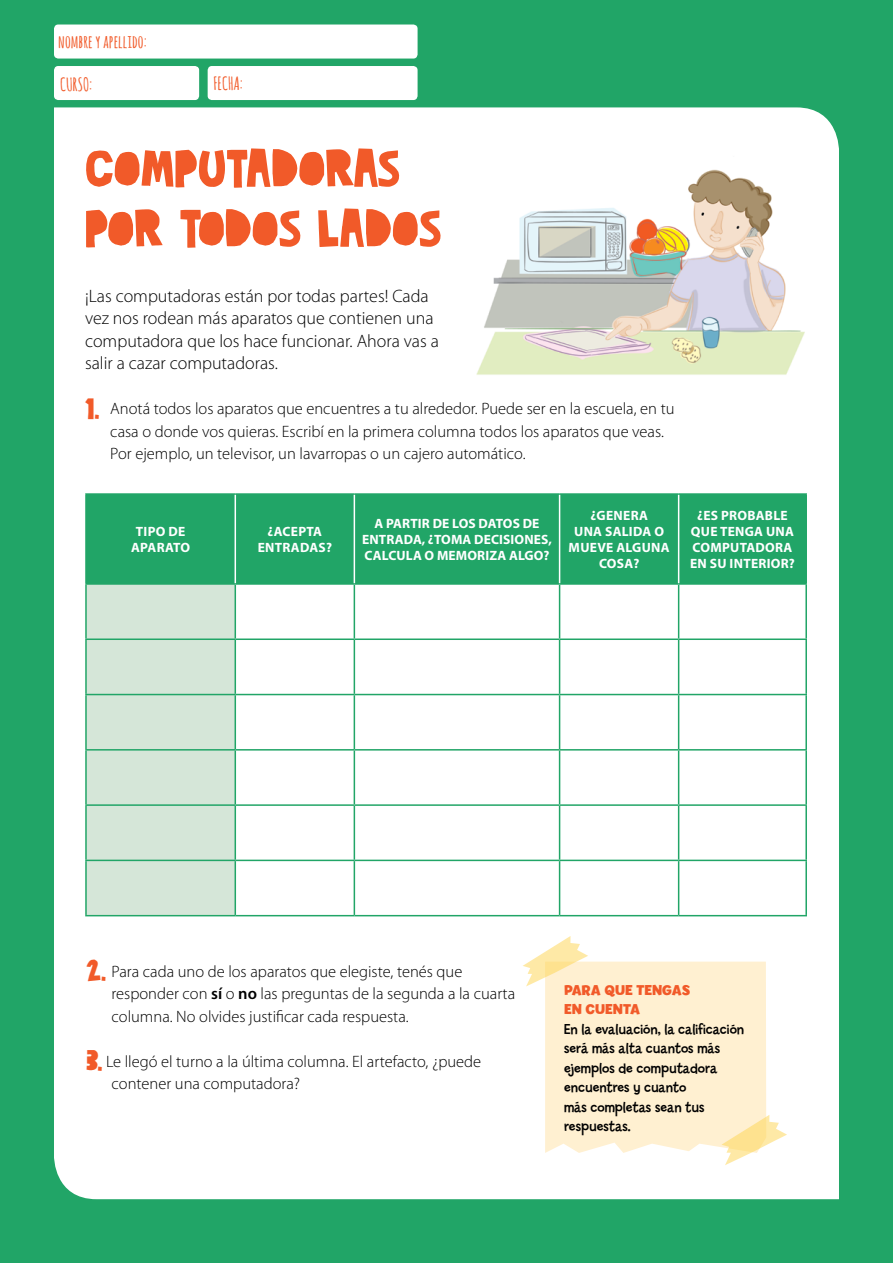
<style>
.page{position:relative;width:893px;height:1263px;background:#21a567}
.page>*{position:absolute;margin:0;border:0;box-sizing:border-box;transform-origin:0 0}
.t1{font:52.5px/60px "DK Cut Along";color:#f15a29}
.t2{font:300 18px/22.5px "Myriad Pro";color:#000}
.t3{font:700 18px "Amatic SC";color:#f15a29}
.t4{font:300 16.5px/22.5px "Myriad Pro";color:#000}
.t5{font:15px/19.5px "Billy";color:#000}
.t6{font:700 15px/19.5px "Billy";color:#f15a29}
.t7{font:700 13.5px/16.2px "Myriad Pro";letter-spacing:.02em;color:#fff;text-align:center}
.s1{font-family:"DK Cut Along";font-weight:400;font-size:30px;color:#f15a29}
.s2{font-weight:600}
</style>
<div class="page">
<div style="left:54px;top:107px;width:785px;height:1092px;background:#fff"></div>
<div style="left:54px;top:25px;width:364px;height:34px;background:#fff;border-radius:4px"></div>
<div style="left:54px;top:66px;width:145px;height:34px;background:#fff;border-radius:4px"></div>
<div style="left:208px;top:66px;width:210px;height:34px;background:#fff;border-radius:4px"></div>
<svg style="left:523px;top:936px;width:264px;height:229px"></svg>
<img style="left:476px;top:149px;width:346px;height:235px">
<svg style="left:87px;top:495px;width:718px;height:88px"></svg>
<div style="left:87px;top:585px;width:148px;height:330px;background:#d5e6d8"></div>
<hr style="left:559px;top:585px;width:1px;height:53px;background:#21a567">
<hr style="left:354px;top:638px;width:206px;height:2px;background:#21a567">
<hr style="left:354px;top:640px;width:1px;height:54px;background:#21a567">
<hr style="left:560px;top:638px;width:119px;height:2px;background:#21a567">
<hr style="left:559px;top:640px;width:1px;height:54px;background:#21a567">
<hr style="left:679px;top:638px;width:128px;height:2px;background:#21a567">
<hr style="left:235px;top:694px;width:119px;height:1px;background:#21a567">
<hr style="left:354px;top:694px;width:206px;height:1px;background:#21a567">
<hr style="left:354px;top:695px;width:1px;height:54px;background:#21a567">
<hr style="left:560px;top:694px;width:119px;height:1px;background:#21a567">
<hr style="left:559px;top:695px;width:1px;height:54px;background:#21a567">
<hr style="left:679px;top:694px;width:128px;height:1px;background:#21a567">
<hr style="left:235px;top:749px;width:119px;height:1px;background:#21a567">
<hr style="left:354px;top:749px;width:206px;height:1px;background:#21a567">
<hr style="left:354px;top:750px;width:1px;height:54px;background:#21a567">
<hr style="left:560px;top:749px;width:119px;height:1px;background:#21a567">
<hr style="left:559px;top:750px;width:1px;height:54px;background:#21a567">
<hr style="left:679px;top:749px;width:128px;height:1px;background:#21a567">
<hr style="left:235px;top:804px;width:119px;height:2px;background:#21a567">
<hr style="left:354px;top:804px;width:206px;height:2px;background:#21a567">
<hr style="left:354px;top:806px;width:1px;height:54px;background:#21a567">
<hr style="left:560px;top:804px;width:119px;height:2px;background:#21a567">
<hr style="left:559px;top:806px;width:1px;height:54px;background:#21a567">
<hr style="left:679px;top:804px;width:128px;height:2px;background:#21a567">
<hr style="left:235px;top:860px;width:119px;height:1px;background:#21a567">
<hr style="left:354px;top:860px;width:206px;height:1px;background:#21a567">
<hr style="left:354px;top:861px;width:1px;height:54px;background:#21a567">
<hr style="left:560px;top:860px;width:119px;height:1px;background:#21a567">
<hr style="left:559px;top:861px;width:1px;height:54px;background:#21a567">
<hr style="left:679px;top:860px;width:128px;height:1px;background:#21a567">
<hr style="left:235px;top:915px;width:119px;height:1px;background:#21a567">
<hr style="left:354px;top:915px;width:206px;height:1px;background:#21a567">
<hr style="left:560px;top:915px;width:119px;height:1px;background:#21a567">
<hr style="left:679px;top:915px;width:128px;height:1px;background:#21a567">
<hr style="left:85px;top:493px;width:150px;height:2px;background:#21a567">
<hr style="left:235px;top:493px;width:119px;height:2px;background:#21a567">
<hr style="left:354px;top:493px;width:206px;height:2px;background:#21a567">
<hr style="left:560px;top:493px;width:119px;height:2px;background:#21a567">
<hr style="left:679px;top:493px;width:128px;height:2px;background:#21a567">
<hr style="left:805px;top:495px;width:2px;height:88px;background:#21a567">
<hr style="left:235px;top:583px;width:119px;height:2px;background:#21a567">
<hr style="left:354px;top:583px;width:206px;height:2px;background:#21a567">
<hr style="left:354px;top:585px;width:1px;height:53px;background:#21a567">
<hr style="left:560px;top:583px;width:119px;height:2px;background:#21a567">
<hr style="left:679px;top:583px;width:128px;height:2px;background:#21a567">
<hr style="left:235px;top:638px;width:119px;height:2px;background:#21a567">
<hr style="left:235px;top:585px;width:1px;height:53px;background:#21a567">
<hr style="left:678px;top:585px;width:1px;height:53px;background:#21a567">
<hr style="left:805px;top:585px;width:2px;height:53px;background:#21a567">
<hr style="left:235px;top:640px;width:1px;height:54px;background:#21a567">
<hr style="left:235px;top:695px;width:1px;height:54px;background:#21a567">
<hr style="left:235px;top:750px;width:1px;height:54px;background:#21a567">
<hr style="left:235px;top:806px;width:1px;height:54px;background:#21a567">
<hr style="left:235px;top:861px;width:1px;height:54px;background:#21a567">
<hr style="left:85px;top:495px;width:2px;height:88px;background:#21a567">
<hr style="left:85px;top:583px;width:150px;height:2px;background:#21a567">
<hr style="left:85px;top:585px;width:2px;height:53px;background:#21a567">
<hr style="left:85px;top:638px;width:150px;height:2px;background:#21a567">
<hr style="left:85px;top:640px;width:2px;height:54px;background:#21a567">
<hr style="left:85px;top:694px;width:150px;height:1px;background:#21a567">
<hr style="left:85px;top:695px;width:2px;height:54px;background:#21a567">
<hr style="left:85px;top:749px;width:150px;height:1px;background:#21a567">
<hr style="left:85px;top:750px;width:2px;height:54px;background:#21a567">
<hr style="left:85px;top:804px;width:150px;height:2px;background:#21a567">
<hr style="left:85px;top:806px;width:2px;height:54px;background:#21a567">
<hr style="left:85px;top:860px;width:150px;height:1px;background:#21a567">
<hr style="left:85px;top:861px;width:2px;height:54px;background:#21a567">
<hr style="left:85px;top:915px;width:150px;height:1px;background:#21a567">
<hr style="left:235px;top:495px;width:1px;height:88px;background:#fff">
<hr style="left:354px;top:495px;width:1px;height:88px;background:#fff">
<hr style="left:559px;top:495px;width:1px;height:88px;background:#fff">
<hr style="left:678px;top:495px;width:1px;height:88px;background:#fff">
<hr style="left:678px;top:640px;width:1px;height:54px;background:#21a567">
<hr style="left:805px;top:640px;width:2px;height:54px;background:#21a567">
<hr style="left:678px;top:695px;width:1px;height:54px;background:#21a567">
<hr style="left:805px;top:695px;width:2px;height:54px;background:#21a567">
<hr style="left:678px;top:750px;width:1px;height:54px;background:#21a567">
<hr style="left:805px;top:750px;width:2px;height:54px;background:#21a567">
<hr style="left:678px;top:806px;width:1px;height:54px;background:#21a567">
<hr style="left:805px;top:806px;width:2px;height:54px;background:#21a567">
<hr style="left:678px;top:861px;width:1px;height:54px;background:#21a567">
<hr style="left:805px;top:861px;width:2px;height:54px;background:#21a567">
<p class="t3" style="left:58px;top:29px;width:90px">nombre y apellido:</p>
<p class="t3" style="left:60px;top:72px;width:34px">CURSO:</p>
<p class="t3" style="left:214px;top:71px;width:31px">FECHA:</p>
<h1 class="t1" style="left:85px;top:137px;width:358px">COMPUTADORAS<br>POR TODOS LADOS</h1>
<p class="t2" style="left:85px;top:285px;width:355px">¡Las computadoras están por todas partes! Cada vez nos rodean más aparatos que contienen una computadora que los hace funcionar. Ahora vas a salir a cazar computadoras.</p>
<p class="t4" style="left:110px;top:398px;width:566px;text-indent:-26px"><span class="s1">1.</span> Anotá todos los aparatos que encuentres a tu alrededor. Puede ser en la escuela, en tu casa o donde vos quieras. Escribí en la primera columna todos los aparatos que veas.<br>Por ejemplo, un televisor, un lavarropas o un cajero automático.</p>
<p class="t7" style="left:131px;top:523px;width:60px">TIPO DE<br>APARATO</p>
<p class="t7" style="left:258px;top:523px;width:76px">¿ACEPTA<br>ENTRADAS?</p>
<p class="t7" style="left:362px;top:515px;width:191px">A PARTIR DE LOS DATOS DE<br>ENTRADA, ¿TOMA DECISIONES,<br>CALCULA O MEMORIZA ALGO?</p>
<p class="t7" style="left:569px;top:507px;width:102px">¿GENERA<br>UNA SALIDA O<br>MUEVE ALGUNA<br>COSA?</p>
<p class="t7" style="left:690px;top:507px;width:106px">¿ES PROBABLE<br>QUE TENGA UNA<br>COMPUTADORA<br>EN SU INTERIOR?</p>
<p class="t4" style="left:112px;top:960px;width:405px;text-indent:-26px"><span class="s1">2.</span> Para cada uno de los aparatos que elegiste, tenés que responder con <span class="s2">sí</span> o <span class="s2">no</span> las preguntas de la segunda a la cuarta columna. No olvides justificar cada respuesta.</p>
<p class="t4" style="left:112px;top:1050px;width:371px;text-indent:-26px"><span class="s1">3.</span> Le llegó el turno a la última columna. El artefacto, ¿puede contener una computadora?</p>
<p class="t6" style="left:564px;top:980px;width:128px">PARA QUE TENGAS<br>EN CUENTA</p>
<p class="t5" style="left:564px;top:1019px;width:182px">En la evaluación, la calificación será más alta cuantos más ejemplos de computadora encuentres y cuanto<br>más completas sean tus respuestas.</p>
</div>
